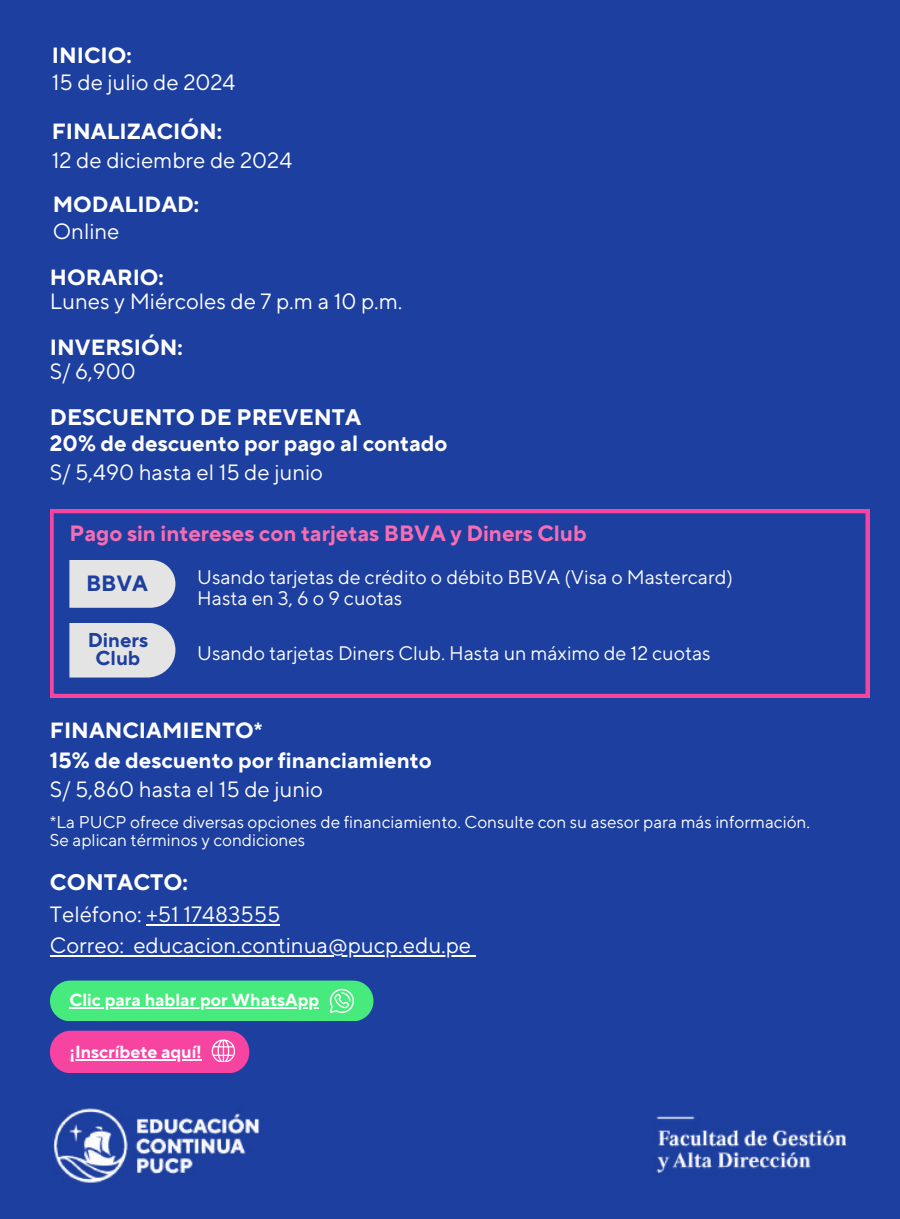
<style>
.page{position:relative;width:900px;height:1219px;background:#1d3fa0}
.page>*{position:absolute;margin:0;border:0;box-sizing:border-box;transform-origin:0 0}
.t1{font:700 22.5px "TT Norms Pro";color:#fff}
.t2{font:22px/30.5px "TT Norms Pro";color:#fff}
.t3{font:700 22px "TT Norms Pro";color:#fff}
.t4{font:700 22px "TT Norms Pro";color:#f56eb4}
.t5{font:700 22px "TT Norms Pro";color:#1d3fa0}
.t6{font:700 20px/18.2px "TT Norms Pro";color:#1d3fa0;text-align:center}
.t7{font:19.5px/21.2px "TT Norms Pro";color:#fff}
.t8{font:700 17.5px "TT Norms Pro";color:#fff}
.t9{font:17px/18.5px "TT Norms Pro";color:#fff}
</style>
<div class="page">
<img style="left:654px;top:1116px;width:193px;height:58px">
<img style="left:53px;top:1108px;width:210px;height:75px">
<div style="left:50px;top:980px;width:323px;height:41px;background:#47ea7d;border-radius:20px"></div>
<svg style="left:330px;top:989px;width:24px;height:24px"></svg>
<hr style="left:69px;top:1007px;width:250px;height:2px;background:#fff">
<svg style="left:50px;top:509px;width:819px;height:188px"></svg>
<svg style="left:69px;top:560px;width:106px;height:48px;background:#d9dae0"></svg>
<div style="left:69px;top:623px;width:106px;height:54px;background:#e4e4e4"></div>
<hr style="left:147px;top:924px;width:133px;height:2px;background:#fff">
<hr style="left:50px;top:955px;width:74px;height:1px;background:#fff">
<hr style="left:133px;top:955px;width:338px;height:1px;background:#fff">
<div style="left:50px;top:1031px;width:199px;height:42px;background:#f844a1;border-radius:21px"></div>
<svg style="left:212px;top:1039px;width:22px;height:23px"></svg>
<hr style="left:69px;top:1059px;width:133px;height:1px;background:#fff">
<p class="t3" style="left:52px;top:42px;width:81px">INICIO:</p>
<p class="t2" style="left:52px;top:68px;width:185px">15 de julio de 2024</p>
<p class="t3" style="left:52px;top:118px;width:172px">FINALIZACIÓN:</p>
<p class="t2" style="left:52px;top:146px;width:242px">12 de diciembre de 2024</p>
<p class="t3" style="left:53px;top:191px;width:148px">MODALIDAD:</p>
<p class="t2" style="left:53px;top:217px;width:68px">Online</p>
<p class="t3" style="left:50px;top:264px;width:115px">HORARIO:</p>
<p class="t2" style="left:50px;top:287px;width:354px">Lunes y Miércoles de 7 p.m a 10 p.m.</p>
<p class="t3" style="left:50px;top:334px;width:134px">INVERSIÓN:</p>
<p class="t2" style="left:50px;top:357px;width:87px">S/ 6,900</p>
<p class="t1" style="left:50px;top:403px;width:313px">DESCUENTO DE PREVENTA</p>
<p class="t3" style="left:50px;top:430px;width:399px">20% de descuento por pago al contado</p>
<p class="t2" style="left:50px;top:458px;width:274px">S/ 5,490 hasta el 15 de junio</p>
<p class="t4" style="left:69px;top:520px;width:519px">Pago sin intereses con tarjetas BBVA y Diners Club</p>
<p class="t5" style="left:86px;top:570px;width:64px">BBVA</p>
<p class="t7" style="left:197px;top:567px;width:537px">Usando tarjetas de crédito o débito BBVA (Visa o Mastercard)<br>Hasta en 3, 6 o 9 cuotas</p>
<p class="t7" style="left:197px;top:643px;width:515px">Usando tarjetas Diners Club. Hasta un máximo de 12 cuotas</p>
<p class="t6" style="left:88px;top:631px;width:62px">Diners<br>Club</p>
<p class="t3" style="left:50px;top:717px;width:214px">FINANCIAMIENTO*</p>
<p class="t3" style="left:50px;top:747px;width:383px">15% de descuento por financiamiento</p>
<p class="t2" style="left:50px;top:775px;width:275px">S/ 5,860 hasta el 15 de junio</p>
<p class="t9" style="left:50px;top:813px;width:762px">*La PUCP ofrece diversas opciones de financiamiento. Consulte con su asesor para más información.<br>Se aplican términos y condiciones</p>
<p class="t1" style="left:50px;top:868px;width:140px">CONTACTO:</p>
<p class="t2" style="left:50px;top:900px;width:423px">Teléfono: +51 17483555<br>Correo: educacion.continua@pucp.edu.pe</p>
<p class="t8" style="left:69px;top:989px;width:251px">Clic para hablar por WhatsApp</p>
<p class="t8" style="left:69px;top:1041px;width:134px">¡Inscríbete aquí!</p>
</div>
